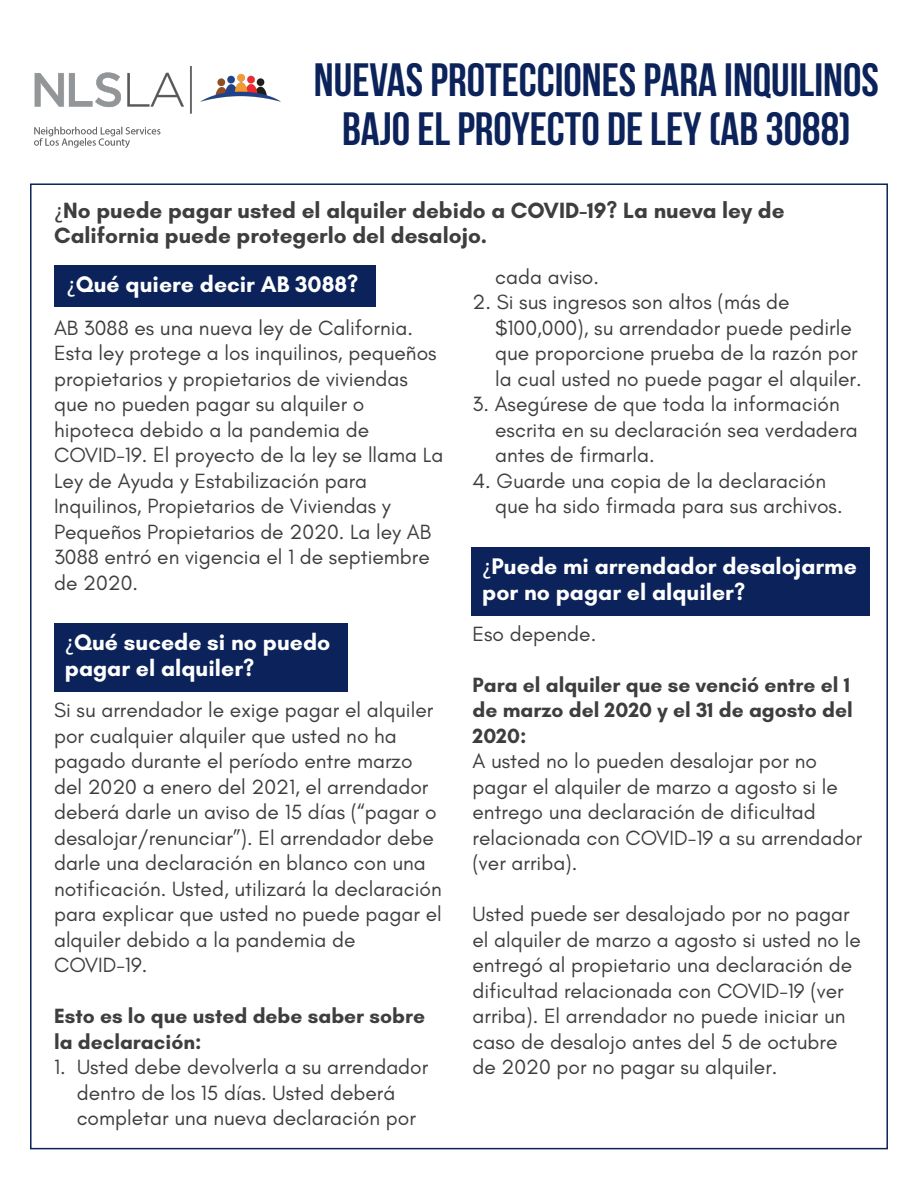
<style>
.page{position:relative;width:918px;height:1188px;background:#fff}
.page>*{position:absolute;margin:0;border:0;box-sizing:border-box;transform-origin:0 0}
.t1{font:700 46.5px/49.5px "Bebas Neue";color:#0b235a;text-align:center}
.t2{font:700 22.95px/26.2px "Glacial Indifference";color:#fff}
.t3{font:700 22.5px/25.5px "Glacial Indifference";color:#3e3e3f}
.t4{font:21px/25.5px "Glacial Indifference";color:#3e3e3f}
.t5{font:700 21px/25.5px "Glacial Indifference";color:#3e3e3f}
.s1{font-family:"Myriad Pro";font-weight:400}
</style>
<div class="page">
<div style="left:54px;top:265px;width:321px;height:42px;background:#0b235a"></div>
<img style="left:34px;top:66px;width:246px;height:82px">
<div style="left:471px;top:547px;width:399px;height:68px;background:#0b235a"></div>
<div style="left:54px;top:624px;width:294px;height:68px;background:#0b235a"></div>
<h1 class="t1" style="left:314px;top:54px;width:566px">NUEVAS PROTECCIONES PARA INQUILINOS<br>BAJO EL PROYECTO DE LEY (AB 3088)</h1>
<p class="t3" style="left:54px;top:197px;width:732px"><span class="s1">¿</span>No puede pagar usted el alquiler debido a COVID-19? La nueva ley de<br>California puede protegerlo del desalojo.</p>
<p class="t2" style="left:67px;top:270px;width:293px"><span class="s1">¿</span>Qué quiere decir AB 3088?</p>
<p class="t4" style="left:54px;top:315px;width:391px">AB 3088 es una nueva ley de California.<br>Esta ley protege a los inquilinos, pequeños propietarios y propietarios de viviendas que no pueden pagar su alquiler o hipoteca debido a la pandemia de COVID-19. El proyecto de la ley se llama La Ley de Ayuda y Estabilización para Inquilinos, Propietarios de Viviendas y Pequeños Propietarios de 2020. La ley AB 3088 entró en vigencia el 1 de septiembre de 2020.</p>
<p class="t2" style="left:65px;top:629px;width:267px"><span class="s1">¿</span>Qué sucede si no puedo pagar el alquiler?</p>
<p class="t4" style="left:54px;top:698px;width:389px">Si su arrendador le exige pagar el alquiler por cualquier alquiler que usted no ha pagado durante el período entre marzo del 2020 a enero del 2021, el arrendador deberá darle un aviso de 15 días (“pagar o desalojar/renunciar”). El arrendador debe darle una declaración en blanco con una notificación. Usted, utilizará la declaración para explicar que usted no puede pagar el alquiler debido a la pandemia de COVID-19.</p>
<p class="t5" style="left:54px;top:1003px;width:373px">Esto es lo que usted debe saber sobre la declaración:</p>
<p class="t4" style="left:54px;top:1055px;width:376px;text-align:center">1. Usted debe devolverla a su arrendador dentro de los 15 días. Usted deberá completar una nueva declaración por</p>
<p class="t4" style="left:495px;top:264px;width:105px">cada aviso.</p>
<p class="t4" style="left:495px;top:290px;width:368px;text-indent:-23px">2. Si sus ingresos son altos (más de $100,000), su arrendador puede pedirle que proporcione prueba de la razón por la cual usted no puede pagar el alquiler.</p>
<p class="t4" style="left:495px;top:392px;width:364px;text-indent:-23px">3. Asegúrese de que toda la información escrita en su declaración sea verdadera antes de firmarla.</p>
<p class="t4" style="left:495px;top:468px;width:349px;text-indent:-23px">4. Guarde una copia de la declaración que ha sido firmada para sus archivos.</p>
<p class="t2" style="left:482px;top:553px;width:376px"><span class="s1">¿</span>Puede mi arrendador desalojarme por no pagar el alquiler?</p>
<p class="t4" style="left:473px;top:621px;width:125px">Eso depende.</p>
<p class="t5" style="left:473px;top:672px;width:382px">Para el alquiler que se venció entre el 1 de marzo del 2020 y el 31 de agosto del<br>2020:</p>
<p class="t4" style="left:473px;top:749px;width:391px">A usted no lo pueden desalojar por no pagar el alquiler de marzo a agosto si le entrego una declaración de dificultad relacionada con COVID-19 a su arrendador (ver arriba).</p>
<p class="t4" style="left:473px;top:902px;width:390px">Usted puede ser desalojado por no pagar el alquiler de marzo a agosto si usted no le entregó al propietario una declaración de dificultad relacionada con COVID-19 (ver arriba). El arrendador no puede iniciar un caso de desalojo antes del 5 de octubre de 2020 por no pagar su alquiler.</p>
</div>
